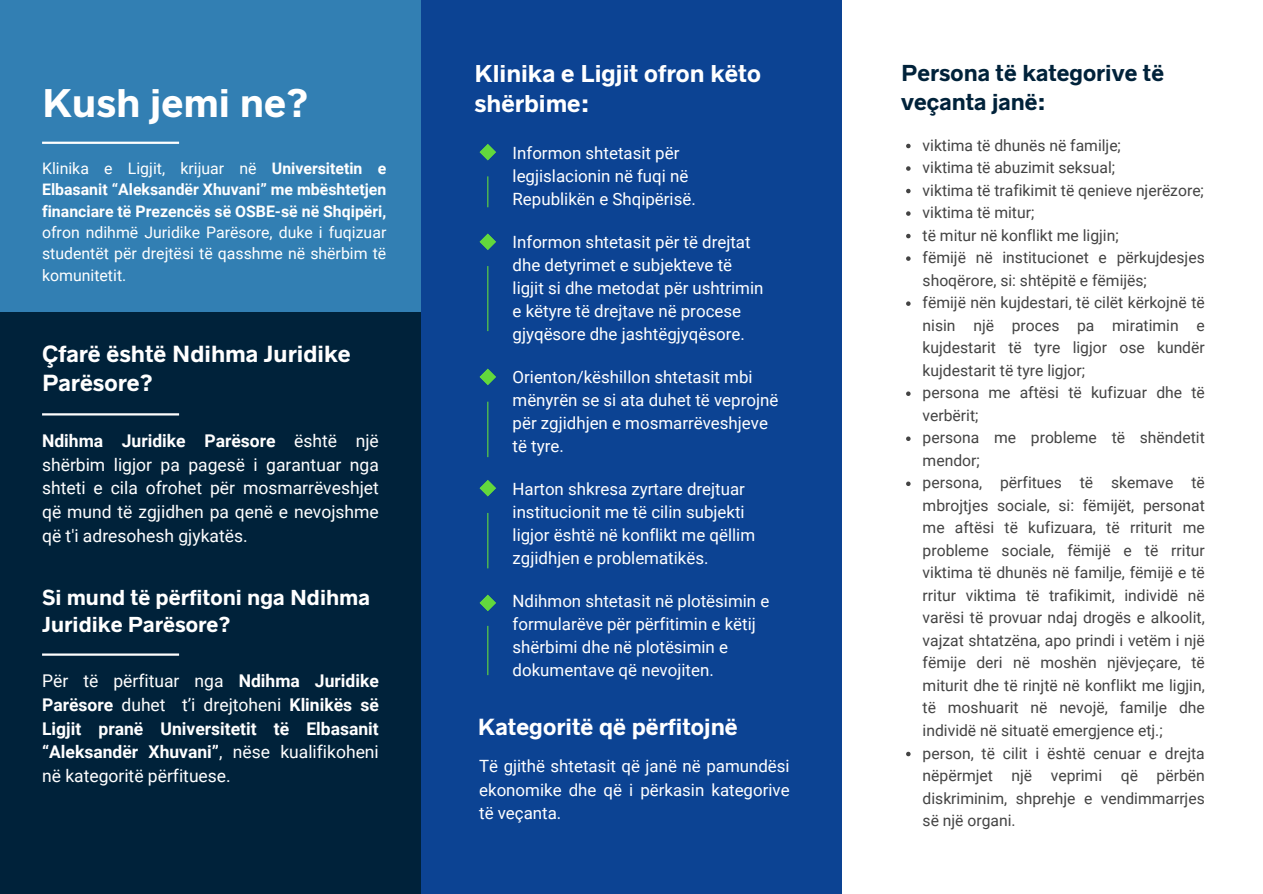
<style>
.page{position:relative;width:1263px;height:894px;background:#fff}
.page>*{position:absolute;margin:0;border:0;box-sizing:border-box;transform-origin:0 0}
.t1{font:700 36px "Radnika Next";color:#fff}
.t2{font:700 21.9px/30.3px "Radnika Next";color:#fff}
.t3{font:700 21px/29.2px "Radnika Next";color:#fff}
.t4{font:700 20.7px/28.2px "Radnika Next";color:#00223a}
.t5{font:700 19.5px/27px "Radnika Next";color:#fff}
.t6{font:700 17.55px/23.7px "Roboto";color:#fff;text-align:justify}
.t7{font:17.55px/23.7px "Roboto";color:#fff;text-align:justify}
.t8{font:16.95px/23.1px "Roboto";color:#fff}
.t9{font:15.9px/21.3px "Roboto";color:#fff;text-align:justify}
.t10{font:15.75px/22.5px "Roboto";color:#434343}
.s1{font-weight:700}
.s2{font-weight:400}
</style>
<div class="page">
<div style="left:421px;top:0;width:421px;height:893px;background:#0c4393"></div>
<svg style="left:479px;top:144px;width:17px;height:17px"></svg>
<svg style="left:479px;top:368px;width:17px;height:17px"></svg>
<svg style="left:479px;top:480px;width:17px;height:16px"></svg>
<hr style="left:487px;top:625px;width:1px;height:50px;background:#62d83d">
<svg style="left:479px;top:594px;width:17px;height:17px"></svg>
<hr style="left:487px;top:513px;width:1px;height:55px;background:#62d83d">
<hr style="left:487px;top:401px;width:1px;height:56px;background:#62d83d">
<hr style="left:487px;top:176px;width:1px;height:31px;background:#62d83d">
<svg style="left:479px;top:233px;width:17px;height:17px"></svg>
<hr style="left:487px;top:266px;width:1px;height:65px;background:#62d83d">
<div style="left:0;top:293px;width:421px;height:600px;background:#00223a"></div>
<div style="left:0;top:0;width:421px;height:312px;background:#327fb3"></div>
<hr style="left:42px;top:653px;width:137px;height:2px;background:#fff">
<hr style="left:42px;top:142px;width:137px;height:2px;background:#fff">
<hr style="left:42px;top:413px;width:137px;height:2px;background:#fff">
<svg style="left:906px;top:144px;width:5px;height:4px"></svg>
<svg style="left:906px;top:166px;width:5px;height:5px"></svg>
<svg style="left:906px;top:189px;width:5px;height:4px"></svg>
<svg style="left:906px;top:211px;width:5px;height:5px"></svg>
<svg style="left:906px;top:234px;width:5px;height:4px"></svg>
<svg style="left:906px;top:256px;width:5px;height:5px"></svg>
<svg style="left:906px;top:301px;width:5px;height:5px"></svg>
<svg style="left:906px;top:391px;width:5px;height:5px"></svg>
<svg style="left:906px;top:436px;width:5px;height:5px"></svg>
<svg style="left:906px;top:481px;width:5px;height:5px"></svg>
<svg style="left:906px;top:751px;width:5px;height:5px"></svg>
<p class="t1" style="left:42px;top:82px;width:267px">Kush jemi ne?</p>
<p class="t9" style="left:42px;top:158px;width:346px">Klinika e Ligjit, krijuar në <span class="s1">Universitetin e Elbasanit “Aleksandër Xhuvani” me mbështetjen financiare të Prezencës së OSBE-së në Shqipëri, </span>ofron ndihmë Juridike Parësore, duke i fuqizuar studentët për drejtësi të qasshme në shërbim të komunitetit.</p>
<p class="t3" style="left:42px;top:339px;width:310px">Çfarë është Ndihma Juridike<br>Parësore?</p>
<p class="t7" style="left:42px;top:429px;width:338px"><span class="s1">Ndihma Juridike Parësore</span> është një shërbim ligjor pa pagesë i garantuar nga shteti e cila ofrohet për mosmarrëveshjet që mund të zgjidhen pa qenë e nevojshme që t'i adresohesh gjykatës.</p>
<p class="t5" style="left:42px;top:584px;width:329px">Si mund të përfitoni nga Ndihma<br>Juridike Parësore?</p>
<p class="t6" style="left:42px;top:669px;width:338px"><span class="s2">Për të përfituar nga</span> Ndihma Juridike Parësore <span class="s2">duhet t’i drejtoheni</span> Klinikës së Ligjit pranë Universitetit të Elbasanit “Aleksandër Xhuvani”<span class="s2">, nëse kualifikoheni në kategoritë përfituese.</span></p>
<p class="t2" style="left:475px;top:58px;width:288px">Klinika e Ligjit ofron këto shërbime:</p>
<h1 class="t8" style="left:513px;top:142px;width:185px">Informon shtetasit për legjislacionin në fuqi në<br>Republikën e Shqipërisë.</h1>
<p class="t8" style="left:513px;top:230px;width:252px">Informon shtetasit për të drejtat dhe detyrimet e subjekteve të ligjit si dhe metodat për ushtrimin e këtyre të drejtave në procese gjyqësore dhe jashtëgjyqësore.</p>
<h4 class="t8" style="left:513px;top:365px;width:267px">Orienton/këshillon shtetasit mbi mënyrën se si ata duhet të veprojnë për zgjidhjen e mosmarrëveshjeve të tyre.</h4>
<h2 class="t8" style="left:513px;top:477px;width:244px">Harton shkresa zyrtare drejtuar institucionit me të cilin subjekti ligjor është në konflikt me qëllim zgjidhjen e problematikës.</h2>
<p class="t8" style="left:513px;top:589px;width:258px">Ndihmon shtetasit në plotësimin e formularëve për përfitimin e këtij shërbimi dhe në plotësimin e dokumentave që nevojiten.</p>
<p class="t3" style="left:478px;top:712px;width:261px">Kategoritë që përfitojnë</p>
<p class="t8" style="left:479px;top:754px;width:312px;line-height:23.7px;text-align:justify">Të gjithë shtetasit që janë në pamundësi ekonomike dhe që i përkasin kategorive të veçanta.</p>
<h4 class="t4" style="left:901px;top:59px;width:264px">Persona të kategorive të veçanta janë:</h4>
<h3 class="t10" style="left:923px;top:134px;width:200px">viktima të dhunës në familje;</h3>
<p class="t10" style="left:923px;top:156px;width:194px">viktima të abuzimit seksual;</p>
<h2 class="t10" style="left:923px;top:179px;width:283px">viktima të trafikimit të qenieve njerëzore;</h2>
<p class="t10" style="left:923px;top:201px;width:113px">viktima të mitur;</p>
<p class="t10" style="left:923px;top:224px;width:198px">të mitur në konflikt me ligjin;</p>
<p class="t10" style="left:923px;top:246px;width:284px">fëmijë në institucionet e përkujdesjes shoqërore, si: shtëpitë e fëmijës;</p>
<p class="t10" style="left:923px;top:291px;width:284px;text-align:justify">fëmijë nën kujdestari, të cilët kërkojnë të nisin një proces pa miratimin e kujdestarit të tyre ligjor ose kundër kujdestarit të tyre ligjor;</p>
<p class="t10" style="left:923px;top:381px;width:284px">persona me aftësi të kufizuar dhe të verbërit;</p>
<h2 class="t10" style="left:923px;top:426px;width:284px">persona me probleme të shëndetit mendor;</h2>
<h4 class="t10" style="left:923px;top:471px;width:284px;text-align:justify">persona, përfitues të skemave të mbrojtjes sociale, si: fëmijët, personat me aftësi të kufizuara, të rriturit me probleme sociale, fëmijë e të rritur viktima të dhunës në familje, fëmijë e të rritur viktima të trafikimit, individë në varësi të provuar ndaj drogës e alkoolit, vajzat shtatzëna, apo prindi i vetëm i një fëmije deri në moshën njëvjeçare, të miturit dhe të rinjtë në konflikt me ligjin, të moshuarit në nevojë, familje dhe individë në situatë emergjence etj.;</h4>
<h2 class="t10" style="left:923px;top:741px;width:284px;text-align:justify">person, të cilit i është cenuar e drejta nëpërmjet një veprimi që përbën diskriminim, shprehje e vendimmarrjes së një organi.</h2>
</div>
